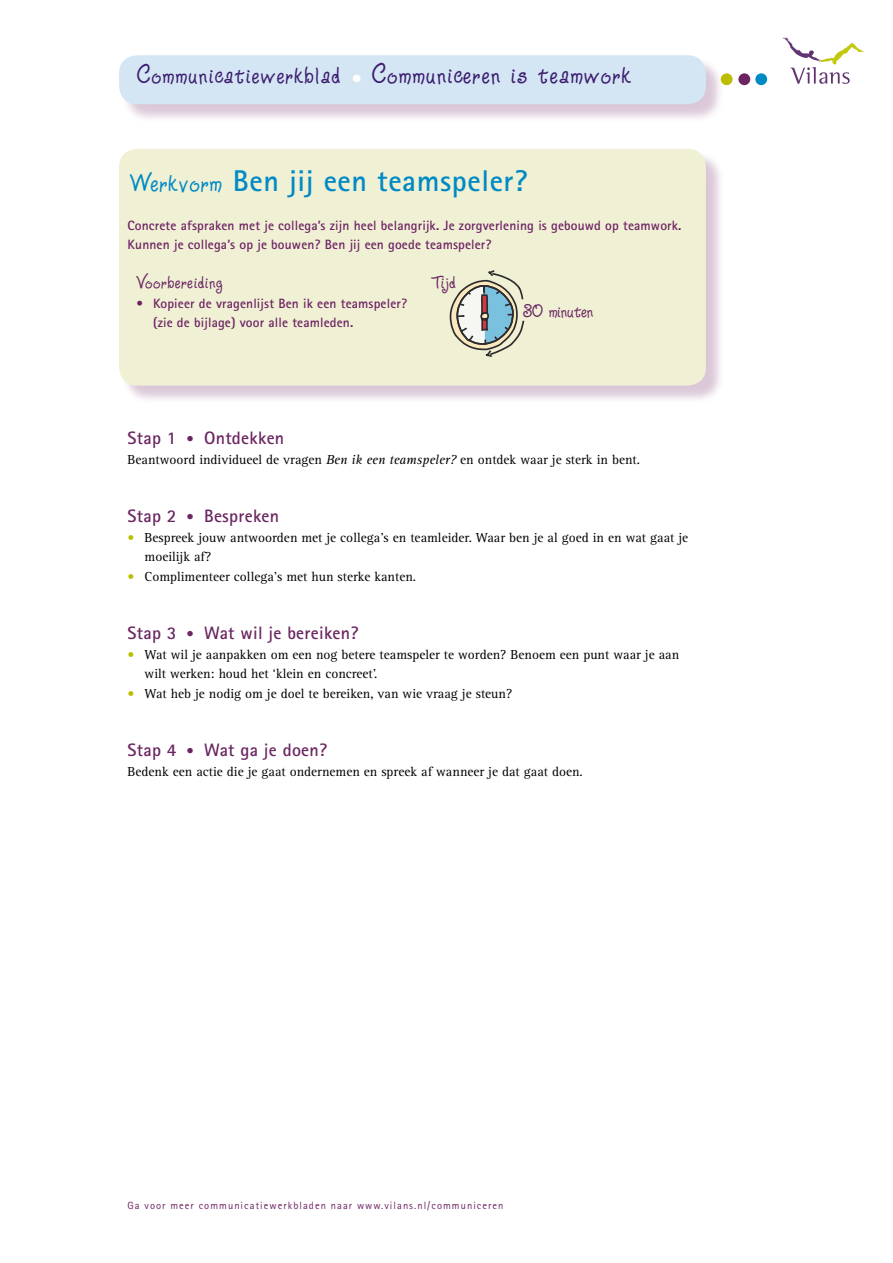
<style>
.page{position:relative;width:893px;height:1263px;background:#fff}
.page>*{position:absolute;margin:0;border:0;box-sizing:border-box;transform-origin:0 0}
.t1{font:30px "Ziggy Zoe";letter-spacing:.06em;color:#3c1d6f}
.t2{font:700 30px "Rotis Sans Serif";letter-spacing:.02em;color:#008ac4}
.t3{font:21px "Ziggy Zoe";letter-spacing:.05em;color:#6b2761}
.t4{font:21px "Ziggy Zoe";letter-spacing:.015em;color:#6b2761}
.t5{font:700 18px "Rotis Sans Serif";letter-spacing:.015em;color:#6b2761}
.t6{font:13.5px/19.5px "Rotis Serif";color:#000}
.t7{font:700 13.5px/19.5px "Rotis Sans Serif";letter-spacing:.01em;color:#6d2262}
.t8{font:10.5px "Rotis Sans Serif";letter-spacing:.1em;color:#6d2262}
.s1{font-size:28.5px}
.s2{font-family:"Ziggy Zoe";font-weight:400}
.s3{font-size:15px}
.s4{font-style:italic}
.s5{color:#bbbe00}
</style>
<div class="page">
<svg style="left:783px;top:38px;width:81px;height:46px"></svg>
<div style="left:121px;top:58px;width:603px;height:65px;background:#6d2262;opacity:.25"></div>
<div style="left:119px;top:55px;width:587px;height:49px;background:#d4e6f4;border-radius:18px"></div>
<div style="left:721px;top:73px;width:12px;height:12px;background:#bbbe00;border-radius:50%"></div>
<div style="left:738px;top:73px;width:12px;height:12px;background:#6d2262;border-radius:50%"></div>
<div style="left:755px;top:73px;width:12px;height:12px;background:#008ac4;border-radius:50%"></div>
<div style="left:121px;top:151px;width:603px;height:253px;background:#6d2262;opacity:.25"></div>
<div style="left:119px;top:149px;width:587px;height:236px;background:#f0f0d5;border-radius:18px"></div>
<svg style="left:450px;top:270px;width:74px;height:87px"></svg>
<h1 class="t1" style="left:137px;top:61px;width:495px"><span class="s1">Communicatiewerkblad</span> <sub>•</sub> Communiceren is teamwork</h1>
<h1 class="t2" style="left:130px;top:161px;width:399px"><span class="s2">Werkvorm</span> Ben jij een teamspeler?</h1>
<p class="t7" style="left:128px;top:215px;width:555px">Concrete afspraken met je collega’s zijn heel belangrijk. Je zorgverlening is gebouwd op teamwork.<br>Kunnen je collega’s op je bouwen? Ben jij een goede teamspeler?</p>
<h2 class="t3" style="left:136px;top:272px;width:88px">Voorbereiding</h2>
<p class="t7" style="left:153px;top:293px;width:256px;text-indent:-17px">• Kopieer de vragenlijst Ben ik een teamspeler? (zie de bijlage) voor alle teamleden.</p>
<h2 class="t3" style="left:431px;top:272px;width:26px">Tijd</h2>
<h2 class="t4" style="left:523px;top:301px;width:72px">30 minuten</h2>
<h3 class="t5" style="left:128px;top:427px;width:158px">Stap 1 <span class="s3">•</span> Ontdekken</h3>
<p class="t6" style="left:128px;top:450px;width:514px">Beantwoord individueel de vragen <span class="s4">Ben ik een teamspeler?</span> en ontdek waar je sterk in bent.</p>
<h3 class="t5" style="left:128px;top:505px;width:153px">Stap 2 <span class="s3">•</span> Bespreken</h3>
<p class="t6" style="left:145px;top:528px;width:545px;text-indent:-17px"><span class="s5">•</span> Bespreek jouw antwoorden met je collega’s en teamleider. Waar ben je al goed in en wat gaat je moeilijk af?</p>
<p class="t6" style="left:128px;top:567px;width:290px"><span class="s5">•</span> Complimenteer collega’s met hun sterke kanten.</p>
<h3 class="t5" style="left:128px;top:622px;width:232px">Stap 3 <span class="s3">•</span> Wat wil je bereiken?</h3>
<p class="t6" style="left:145px;top:645px;width:536px;text-indent:-17px"><span class="s5">•</span> Wat wil je aanpakken om een nog betere teamspeler te worden? Benoem een punt waar je aan wilt werken: houd het ‘klein en concreet’.</p>
<p class="t6" style="left:128px;top:684px;width:386px"><span class="s5">•</span> Wat heb je nodig om je doel te bereiken, van wie vraag je steun?</p>
<h3 class="t5" style="left:128px;top:739px;width:201px">Stap 4 <span class="s3">•</span> Wat ga je doen?</h3>
<p class="t6" style="left:128px;top:762px;width:457px">Bedenk een actie die je gaat ondernemen en spreek af wanneer je dat gaat doen.</p>
<p class="t8" style="left:128px;top:1199px;width:377px">Ga voor meer communicatiewerkbladen naar www.vilans.nl/communiceren</p>
</div>
